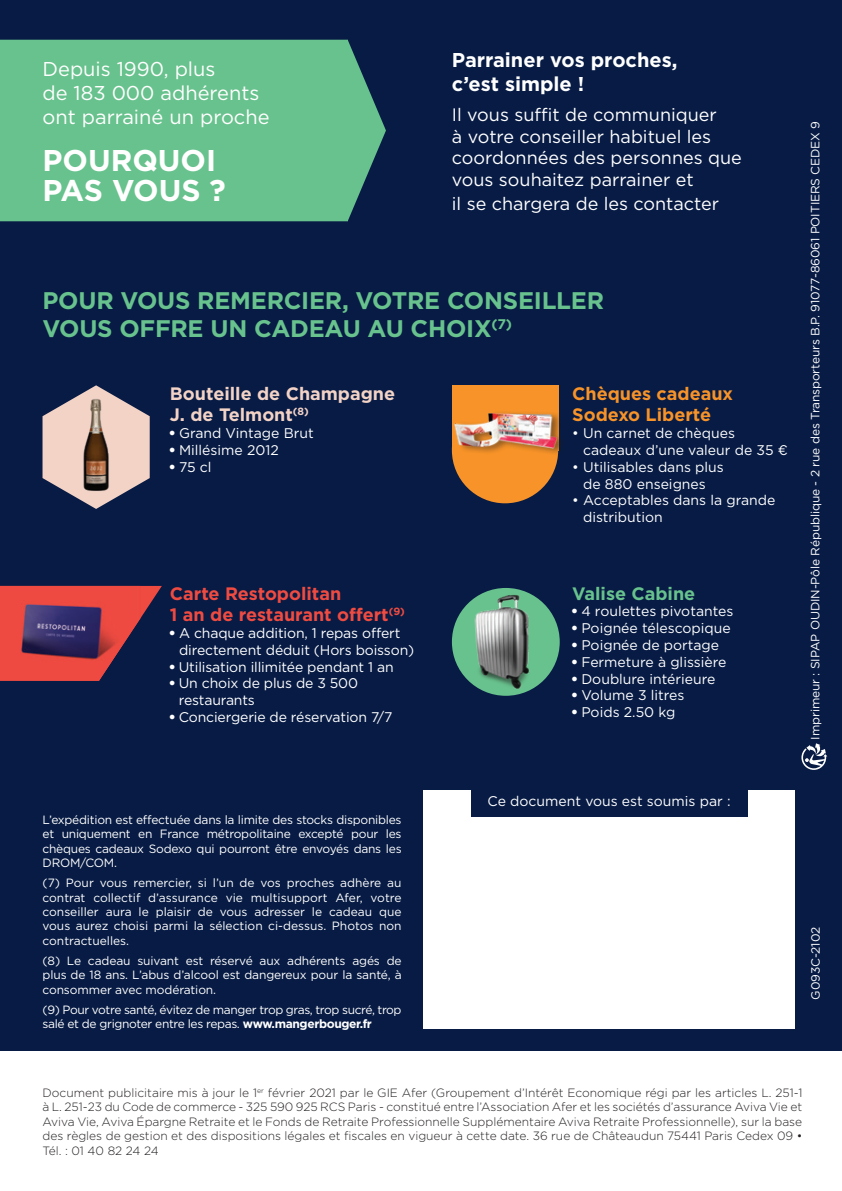
<style>
.page{position:relative;width:842px;height:1191px;background:#fff}
.page>*{position:absolute;margin:0;border:0;box-sizing:border-box;transform-origin:0 0}
.t1{font:700 30px/30px "Gotham";color:#fff}
.t2{font:700 24px/28.8px "Gotham";letter-spacing:-.01em;color:#68c28d}
.t3{font:20px/24px "Gotham";color:#fff}
.t4{font:700 20px/24px "Gotham";color:#fff}
.t5{font:18px/21.6px "Gotham";color:#fff}
.t6{font:700 18px/21.6px "Gotham";color:#ef4b41}
.t7{font:700 18px/21.6px "Gotham";color:#f4d3c7}
.t8{font:700 18px/21.6px "Gotham";color:#f79328}
.t9{font:700 18px "Gotham";color:#68c28d}
.t10{font:14px/16.8px "Gotham";color:#fff}
.t11{font:12px/14.4px "Gotham";letter-spacing:-.01em;color:#fff;text-align:justify}
.t12{font:300 12px/14.4px "Gotham";color:#231f20;text-align:justify}
.t13{font:12px/14.4px "Gotham";letter-spacing:-.03em;color:#fff}
.s1{font-family:"Helvetica LT Std";font-weight:700}
.s2{font-weight:700}
</style>
<div class="page">
<div style="left:0;top:0;width:842px;height:1050px;background:#071b44"></div>
<div style="left:0;top:40px;width:386px;height:181px;background:#68c28d"></div>
<div style="left:423px;top:790px;width:372px;height:238px;background:#fff"></div>
<div style="left:471px;top:771px;width:276px;height:46px;background:#071b44"></div>
<svg style="left:801px;top:743px;width:26px;height:27px"></svg>
<svg style="left:43px;top:385px;width:107px;height:124px"></svg>
<svg style="left:140px;top:586px;width:22px;height:33px"></svg>
<img style="left:0;top:586px;width:140px;height:95px">
<div style="left:452px;top:385px;width:106px;height:66px;background:#f79328"></div>
<div style="left:452px;top:397px;width:106px;height:106px;background:#f79328;border-radius:50%"></div>
<div style="left:452px;top:588px;width:108px;height:108px;background:#68c28d;border-radius:50%"></div>
<img style="left:464px;top:588px;width:79px;height:108px">
<img style="left:65px;top:386px;width:55px;height:110px">
<div style="left:454px;top:410px;width:113px;height:46px;background:#231f20;opacity:.5"></div>
<img style="left:454px;top:412px;width:103px;height:36px">
<h3 class="t3" style="left:43px;top:56px;width:228px">Depuis 1990, plus<br>de 183 000 adhérents ont parrainé un proche</h3>
<h1 class="t1" style="left:43px;top:145px;width:185px">POURQUOI<br>PAS VOUS ?</h1>
<h3 class="t4" style="left:452px;top:48px;width:227px">Parrainer vos proches, c’est simple !</h3>
<h3 class="t5" style="left:452px;top:104px;width:291px">Il vous suffit de communiquer<br>à votre conseiller habituel les coordonnées des personnes que vous souhaitez parrainer et</h3>
<h3 class="t5" style="left:452px;top:192px;width:269px">il se chargera de les contacter</h3>
<h2 class="t2" style="left:43px;top:285px;width:563px">POUR VOUS REMERCIER, VOTRE CONSEILLER<br>VOUS OFFRE UN CADEAU AU CHOIX<sup>(7)</sup></h2>
<h3 class="t7" style="left:170px;top:382px;width:227px">Bouteille de Champagne<br>J. de Telmont<sup>(8)</sup></h3>
<p class="t10" style="left:170px;top:424px;width:145px"><span class="s1">•</span> Grand Vintage Brut</p>
<p class="t10" style="left:170px;top:441px;width:110px"><span class="s1">•</span> Millésime 2012</p>
<p class="t10" style="left:170px;top:458px;width:43px"><span class="s1">•</span> 75 cl</p>
<h3 class="t6" style="left:170px;top:582px;width:236px">Carte Restopolitan<br>1 an de restaurant offert<sup>(9)</sup></h3>
<p class="t10" style="left:179px;top:624px;width:237px;text-indent:-9px"><span class="s1">•</span> A chaque addition, 1 repas offert directement déduit (Hors boisson)</p>
<p class="t10" style="left:170px;top:658px;width:225px"><span class="s1">•</span> Utilisation illimitée pendant 1 an</p>
<p class="t10" style="left:179px;top:675px;width:181px;text-indent:-9px"><span class="s1">•</span> Un choix de plus de 3 500 restaurants</p>
<p class="t10" style="left:170px;top:708px;width:224px"><span class="s1">•</span> Conciergerie de réservation 7/7</p>
<p class="t11" style="left:43px;top:812px;width:361px">L’expédition est effectuée dans la limite des stocks disponibles et uniquement en France métropolitaine excepté pour les chèques cadeaux Sodexo qui pourront être envoyés dans les DROM/COM.</p>
<p class="t11" style="left:43px;top:875px;width:361px">(7) Pour vous remercier, si l’un de vos proches adhère au contrat collectif d’assurance vie multisupport Afer, votre conseiller aura le plaisir de vous adresser le cadeau que vous aurez choisi parmi la sélection ci-dessus. Photos non contractuelles.</p>
<p class="t11" style="left:43px;top:953px;width:361px">(8) Le cadeau suivant est réservé aux adhérents agés de plus de 18 ans. L’abus d’alcool est dangereux pour la santé, à consommer avec modération.</p>
<p class="t13" style="left:43px;top:1002px;width:361px">(9) Pour votre santé, évitez de manger trop gras, trop sucré, trop salé et de grignoter entre les repas. <span class="s2">www.mangerbouger.fr</span></p>
<h3 class="t8" style="left:572px;top:382px;width:162px">Chèques cadeaux<br>Sodexo Liberté</h3>
<p class="t10" style="left:583px;top:424px;width:206px;text-indent:-11px">• Un carnet de chèques cadeaux d’une valeur de 35 €</p>
<p class="t10" style="left:572px;top:458px;width:153px;text-align:center">• Utilisables dans plus de 880 enseignes</p>
<p class="t10" style="left:583px;top:492px;width:194px;text-indent:-11px">• Acceptables dans la grande distribution</p>
<h3 class="t9" style="left:572px;top:581px;width:125px">Valise Cabine</h3>
<p class="t10" style="left:572px;top:603px;width:163px"><span class="s1">•</span> 4 roulettes pivotantes</p>
<p class="t10" style="left:572px;top:619px;width:160px"><span class="s1">•</span> Poignée télescopique</p>
<p class="t10" style="left:572px;top:636px;width:148px"><span class="s1">•</span> Poignée de portage</p>
<p class="t10" style="left:572px;top:653px;width:156px"><span class="s1">•</span> Fermeture à glissière</p>
<p class="t10" style="left:572px;top:670px;width:145px"><span class="s1">•</span> Doublure intérieure</p>
<p class="t10" style="left:572px;top:687px;width:114px"><span class="s1">•</span> Volume 3 litres</p>
<p class="t10" style="left:572px;top:703px;width:105px"><span class="s1">•</span> Poids 2.50 kg</p>
<p class="t10" style="left:488px;top:792px;width:244px">Ce document vous est soumis par :</p>
<p class="t11" style="left:808px;top:739px;width:620px;rotate:-90deg">Imprimeur : SIPAP OUDIN-Pôle République - 2 rue des Transporteurs B.P. 91077-86061 POITIERS CEDEX 9</p>
<p class="t11" style="left:808px;top:999px;width:74px;rotate:-90deg">G093C-2102</p>
<p class="t12" style="left:43px;top:1085px;width:761px">Document publicitaire mis à jour le 1<sup>er</sup> février 2021 par le GIE Afer (Groupement d’Intérêt Economique régi par les articles L. 251-1 à L. 251-23 du Code de commerce - 325 590 925 RCS Paris - constitué entre l’Association Afer et les sociétés d’assurance Aviva Vie et Aviva Vie, Aviva Épargne Retraite et le Fonds de Retraite Professionnelle Supplémentaire Aviva Retraite Professionnelle), sur la base des règles de gestion et des dispositions légales et fiscales en vigueur à cette date. 36 rue de Châteaudun 75441 Paris Cedex 09 • Tél. : 01 40 82 24 24</p>
</div>
